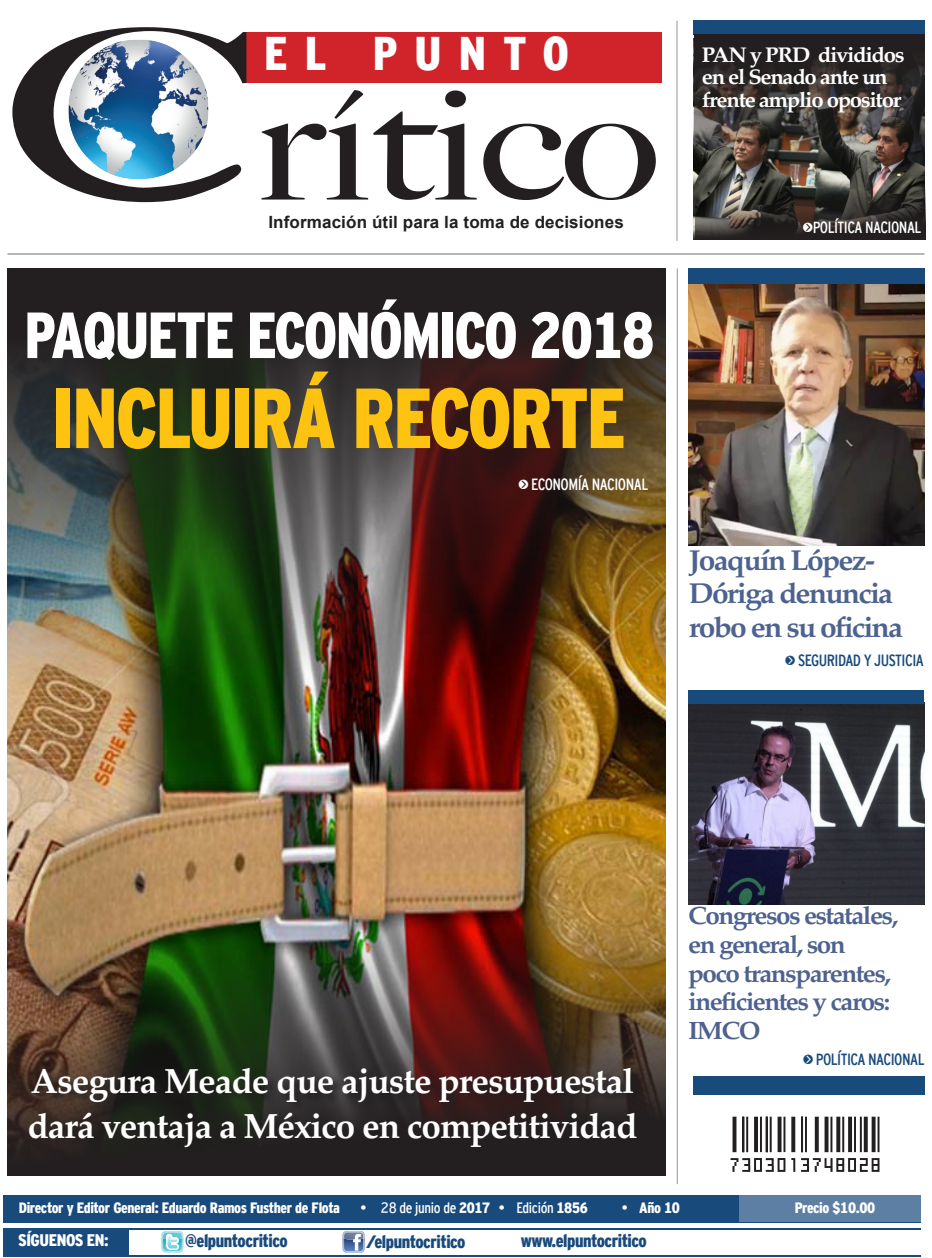
<style>
.page{position:relative;width:932px;height:1258px;background:#fff}
.page>*{position:absolute;margin:0;border:0;box-sizing:border-box;transform-origin:0 0}
.t1{font:900 85px "Interstate Cond Mono";letter-spacing:-.025em;color:#fec210;scale:.92 1}
.t2{font:900 65px "Interstate Cond Mono";letter-spacing:-.025em;color:#fff;scale:.92 1}
.t3{font:900 47.12px "Interstate Cond Mono";letter-spacing:.36em;color:#fff}
.t4{font:700 35px/45px "Palatino";letter-spacing:-.03em;color:#fff}
.t5{font:700 28.75px/33.8px "Palatino";letter-spacing:-.06em;color:#4d628e;scale:1.04 1}
.t6{font:700 25px/28.8px "Palatino";letter-spacing:-.055em;color:#4d628e;scale:1.04 1}
.t7{font:700 21.25px/22.5px "Palatino";letter-spacing:-.06em;color:#fff;scale:1.04 1}
.t8{font:900 18px "Interstate Cond Mono";letter-spacing:-.025em;color:#184a7c}
.t9{font:700 16.88px "Arial";letter-spacing:.005em;color:#231f20}
.t10{font:900 16.75px "Interstate Cond Mono";letter-spacing:-.025em;color:#fff}
.t11{font:16.25px "Interstate Cond Mono";letter-spacing:-.035em;color:#184a7c}
.t12{font:16.25px "Interstate Cond Mono";letter-spacing:-.035em;color:#fff}
.t13{font:900 15px "Interstate Cond Mono";letter-spacing:-.025em;color:#fff}
.t14{font:15px "Interstate Cond Mono";letter-spacing:-.02em;color:#fff}
.s1{font-family:"KG Arrows";font-size:17.5px}
.s2{font-weight:900}
.s3{font-weight:400}
.s4{color:#184a7c}
</style>
<div class="page">
<img style="left:688px;top:703px;width:236px;height:201px">
<img style="left:7px;top:783px;width:659px;height:90px">
<hr style="left:3px;top:1255px;width:918px;height:2px;background:#184a7c">
<div style="left:4px;top:1195px;width:917px;height:27px;background:#184a7c"></div>
<hr style="left:7px;top:254px;width:917px;height:1px;background:#6c6d70">
<div style="left:3px;top:1229px;width:126px;height:28px;background:#184a7c"></div>
<hr style="left:3px;top:1228px;width:918px;height:1px;background:#184a7c">
<div style="left:739px;top:1194px;width:186px;height:28px;background:#5c7fa3"></div>
<svg style="left:730px;top:1117px;width:149px;height:55px"></svg>
<img style="left:693px;top:39px;width:231px;height:200px">
<div style="left:244px;top:32px;width:418px;height:51px;background:#d1232a"></div>
<svg style="left:12px;top:27px;width:234px;height:175px"></svg>
<svg style="left:262px;top:90px;width:394px;height:110px"></svg>
<svg style="left:162px;top:1231px;width:21px;height:21px"></svg>
<svg style="left:343px;top:1231px;width:22px;height:22px"></svg>
<div style="left:693px;top:20px;width:231px;height:15px;background:#184a7c"></div>
<div style="left:689px;top:268px;width:236px;height:19px;background:#184a7c"></div>
<div style="left:689px;top:690px;width:235px;height:13px;background:#184a7c"></div>
<hr style="left:677px;top:21px;width:1px;height:220px;background:#939598">
<img style="left:694px;top:35px;width:230px;height:148px">
<hr style="left:677px;top:268px;width:1px;height:916px;background:#939598">
<img style="left:689px;top:285px;width:235px;height:261px">
<div style="left:693px;top:1076px;width:231px;height:18px;background:#184a7c"></div>
<img style="left:7px;top:268px;width:659px;height:515px">
<img style="left:7px;top:873px;width:659px;height:303px">
<svg style="left:27px;top:1066px;width:620px;height:93px;fill:#262020"></svg>
<svg style="left:695px;top:186px;width:231px;height:53px"></svg>
<h3 class="t3" style="left:264px;top:27px;width:306px">EL PUNTO</h3>
<p class="t7" style="left:702px;top:43px;width:196px">PAN y PRD divididos en el Senado ante un frente amplio opositor</p>
<p class="t9" style="left:268px;top:211px;width:357px">Información útil para la toma de decisiones</p>
<h2 class="t2" style="left:24px;top:299px;width:686px">PAQUETE ECONÓMICO 2018</h2>
<h1 class="t1" style="left:53px;top:371px;width:625px">INCLUIRÁ RECORTE</h1>
<p class="t12" style="left:518px;top:475px;width:131px"><span class="s1">u</span> ECONOMÍA NACIONAL</p>
<p class="t12" style="left:803px;top:218px;width:120px"><span class="s1">u</span>POLÍTICA NACIONAL</p>
<p class="t5" style="left:689px;top:542px;width:207px">Joaquín López-<br>Dóriga denuncia robo en su oficina</p>
<p class="t11" style="left:785px;top:651px;width:140px"><span class="s1">u</span> SEGURIDAD Y JUSTICIA</p>
<h3 class="t4" style="left:27px;top:1058px;width:611px">Asegura Meade que ajuste presupuestal dará ventaja a México en competitividad</h3>
<p class="t6" style="left:688px;top:900px;width:203px">Congresos estatales, en general, son poco transparentes, ineficientes y caros:<br>IMCO</p>
<p class="t11" style="left:803px;top:1051px;width:123px"><span class="s1">u</span> POLÍTICA NACIONAL</p>
<p class="t13" style="left:19px;top:1200px;width:323px">Director y Editor General: Eduardo Ramos Fusther de Flota</p>
<p class="t14" style="left:360px;top:1199px;width:229px">• 28 de junio de <span class="s2">2017</span> • Edición <span class="s2">1856</span></p>
<p class="t13" style="left:622px;top:1200px;width:60px"><span class="s3">•</span> Año 10</p>
<p class="t13" style="left:795px;top:1200px;width:82px">Precio $10.00</p>
<p class="t10" style="left:18px;top:1231px;width:96px">SÍGUENOS EN:<span class="s4">:</span></p>
<p class="t8" style="left:185px;top:1231px;width:104px">@elpuntocritico</p>
<p class="t8" style="left:366px;top:1231px;width:101px">/elpuntocritico</p>
<p class="t8" style="left:521px;top:1230px;width:128px">www.elpuntocritico</p>
</div>
